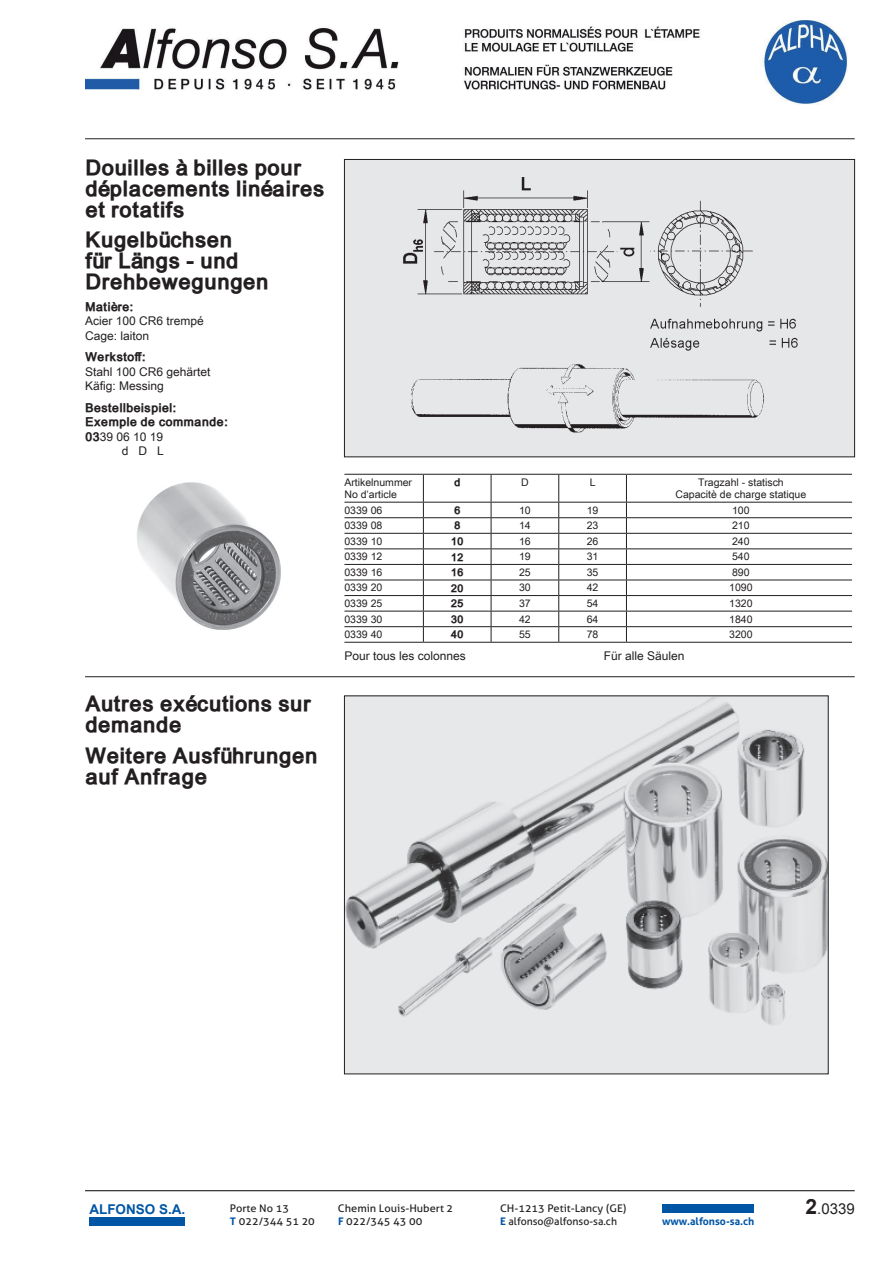
<style>
.page{position:relative;width:893px;height:1263px;background:#fff}
.page>*{position:absolute;margin:0;border:0;box-sizing:border-box;transform-origin:0 0}
.t1{font:700 21px/21px "Arial Unicode MS";color:#231f20}
.t2{font:15px "Arial";color:#231f20}
.t3{font:700 13.5px "Arial";color:#0155a5}
.t4{font:12px/14.4px "Arial Unicode MS";color:#231f20}
.t5{font:700 12px "Arial Unicode MS";color:#231f20}
.t6{font:10.5px/12.6px "Arial Unicode MS";color:#231f20}
.t7{font:10.5px "Aller";color:#231f20;scale:1.05 1}
.t8{font:10.5px "Aller";color:#231f20}
.t9{font:700 10.5px "Aller";color:#0155a5}
.t10{font:700 10.5px "Arial Unicode MS";color:#231f20}
.s1{font-weight:700}
.s2{font-weight:700;color:#0155a5}
.s3{font-weight:700;font-size:21px}
</style>
<div class="page">
<hr style="left:85px;top:138px;width:770px;height:1px;background:#231f20">
<hr style="left:85px;top:1190px;width:770px;height:1px;background:#231f20">
<img style="left:85px;top:20px;width:763px;height:84px">
<div style="left:89px;top:1217px;width:95px;height:9px;background:#0155a5"></div>
<div style="left:662px;top:1204px;width:92px;height:8px;background:#0155a5"></div>
<img style="left:137px;top:482px;width:144px;height:148px">
<img style="left:346px;top:161px;width:507px;height:294px">
<div style="left:344px;top:159px;width:511px;height:298px;border:1px solid #231f20"></div>
<svg style="left:344px;top:475px;width:508px;height:167px"></svg>
<hr style="left:344px;top:474px;width:79px;height:1px;background:#231f20">
<hr style="left:423px;top:474px;width:68px;height:1px;background:#231f20">
<hr style="left:491px;top:474px;width:68px;height:1px;background:#231f20">
<hr style="left:559px;top:474px;width:67px;height:1px;background:#231f20">
<hr style="left:626px;top:474px;width:226px;height:1px;background:#231f20">
<hr style="left:344px;top:502px;width:79px;height:1px;background:#231f20">
<hr style="left:423px;top:502px;width:68px;height:1px;background:#231f20">
<hr style="left:491px;top:502px;width:68px;height:1px;background:#231f20">
<hr style="left:559px;top:502px;width:67px;height:1px;background:#231f20">
<hr style="left:626px;top:502px;width:226px;height:1px;background:#231f20">
<hr style="left:344px;top:517px;width:79px;height:1px;background:#231f20">
<hr style="left:423px;top:517px;width:68px;height:1px;background:#231f20">
<hr style="left:491px;top:517px;width:68px;height:1px;background:#231f20">
<hr style="left:559px;top:517px;width:67px;height:1px;background:#231f20">
<hr style="left:626px;top:517px;width:226px;height:1px;background:#231f20">
<hr style="left:344px;top:533px;width:79px;height:1px;background:#231f20">
<hr style="left:423px;top:533px;width:68px;height:1px;background:#231f20">
<hr style="left:491px;top:533px;width:68px;height:1px;background:#231f20">
<hr style="left:559px;top:533px;width:67px;height:1px;background:#231f20">
<hr style="left:626px;top:533px;width:226px;height:1px;background:#231f20">
<hr style="left:344px;top:548px;width:79px;height:1px;background:#231f20">
<hr style="left:423px;top:548px;width:68px;height:1px;background:#231f20">
<hr style="left:491px;top:548px;width:68px;height:1px;background:#231f20">
<hr style="left:559px;top:548px;width:67px;height:1px;background:#231f20">
<hr style="left:626px;top:548px;width:226px;height:1px;background:#231f20">
<hr style="left:344px;top:564px;width:79px;height:1px;background:#231f20">
<hr style="left:423px;top:564px;width:68px;height:1px;background:#231f20">
<hr style="left:491px;top:564px;width:68px;height:1px;background:#231f20">
<hr style="left:559px;top:564px;width:67px;height:1px;background:#231f20">
<hr style="left:626px;top:564px;width:226px;height:1px;background:#231f20">
<hr style="left:344px;top:580px;width:79px;height:1px;background:#231f20">
<hr style="left:423px;top:580px;width:68px;height:1px;background:#231f20">
<hr style="left:491px;top:580px;width:68px;height:1px;background:#231f20">
<hr style="left:559px;top:580px;width:67px;height:1px;background:#231f20">
<hr style="left:626px;top:580px;width:226px;height:1px;background:#231f20">
<hr style="left:344px;top:595px;width:79px;height:1px;background:#231f20">
<hr style="left:423px;top:595px;width:68px;height:1px;background:#231f20">
<hr style="left:491px;top:595px;width:68px;height:1px;background:#231f20">
<hr style="left:559px;top:595px;width:67px;height:1px;background:#231f20">
<hr style="left:626px;top:595px;width:226px;height:1px;background:#231f20">
<hr style="left:344px;top:611px;width:79px;height:1px;background:#231f20">
<hr style="left:423px;top:611px;width:68px;height:1px;background:#231f20">
<hr style="left:491px;top:611px;width:68px;height:1px;background:#231f20">
<hr style="left:559px;top:611px;width:67px;height:1px;background:#231f20">
<hr style="left:626px;top:611px;width:226px;height:1px;background:#231f20">
<hr style="left:344px;top:626px;width:79px;height:1px;background:#231f20">
<hr style="left:423px;top:626px;width:68px;height:1px;background:#231f20">
<svg style="left:423px;top:475px;width:1px;height:167px"></svg>
<hr style="left:491px;top:626px;width:68px;height:1px;background:#231f20">
<svg style="left:491px;top:475px;width:1px;height:167px"></svg>
<hr style="left:559px;top:626px;width:67px;height:1px;background:#231f20">
<svg style="left:558px;top:475px;width:1px;height:167px"></svg>
<hr style="left:626px;top:626px;width:226px;height:1px;background:#231f20">
<svg style="left:626px;top:475px;width:1px;height:167px"></svg>
<hr style="left:344px;top:642px;width:79px;height:1px;background:#231f20">
<hr style="left:423px;top:642px;width:68px;height:1px;background:#231f20">
<hr style="left:491px;top:642px;width:68px;height:1px;background:#231f20">
<hr style="left:559px;top:642px;width:67px;height:1px;background:#231f20">
<hr style="left:626px;top:642px;width:226px;height:1px;background:#231f20">
<hr style="left:85px;top:676px;width:770px;height:1px;background:#231f20">
<img style="left:346px;top:698px;width:480px;height:374px">
<h1 class="t1" style="left:85px;top:157px;width:241px">Douilles à billes pour déplacements linéaires et rotatifs</h1>
<h1 class="t1" style="left:85px;top:230px;width:185px">Kugelbüchsen<br>für Längs - und<br>Drehbewegungen</h1>
<p class="t5" style="left:85px;top:300px;width:50px">Matière:</p>
<p class="t4" style="left:85px;top:313px;width:120px">Acier 100 CR6 trempé<br>Cage: laiton</p>
<p class="t5" style="left:85px;top:350px;width:62px">Werkstoff:</p>
<p class="t4" style="left:85px;top:364px;width:127px">Stahl 100 CR6 gehärtet<br>Käfig: Messing</p>
<p class="t5" style="left:85px;top:401px;width:93px">Bestellbeispiel:</p>
<p class="t5" style="left:85px;top:415px;width:144px">Exemple de commande:</p>
<p class="t4" style="left:85px;top:429px;width:80px"><span class="s1">03</span>39 06 10 19</p>
<p class="t4" style="left:122px;top:443px;width:44px">d D L</p>
<h1 class="t1" style="left:85px;top:694px;width:228px">Autres exécutions sur demande</h1>
<h1 class="t1" style="left:85px;top:745px;width:234px">Weitere Ausführungen auf Anfrage</h1>
<p class="t6" style="left:344px;top:475px;width:69px">Artikelnummer<br>No d‘article</p>
<p class="t10" style="left:454px;top:476px;width:8px">d</p>
<p class="t6" style="left:521px;top:475px;width:9px">D</p>
<p class="t6" style="left:590px;top:475px;width:7px">L</p>
<p class="t6" style="left:675px;top:475px;width:132px;text-align:center">Tragzahl - statisch<br>Capacitè de charge statique</p>
<p class="t6" style="left:344px;top:503px;width:39px">0339 06</p>
<p class="t10" style="left:454px;top:504px;width:8px">6</p>
<p class="t6" style="left:519px;top:503px;width:13px">10</p>
<p class="t6" style="left:587px;top:503px;width:13px">19</p>
<p class="t6" style="left:732px;top:503px;width:19px">100</p>
<p class="t6" style="left:344px;top:519px;width:39px">0339 08</p>
<p class="t10" style="left:454px;top:520px;width:8px">8</p>
<p class="t6" style="left:519px;top:519px;width:13px">14</p>
<p class="t6" style="left:587px;top:519px;width:13px">23</p>
<p class="t6" style="left:732px;top:519px;width:19px">210</p>
<p class="t6" style="left:344px;top:534px;width:39px">0339 10</p>
<p class="t10" style="left:451px;top:535px;width:14px">10</p>
<p class="t6" style="left:519px;top:534px;width:13px">16</p>
<p class="t6" style="left:587px;top:534px;width:13px">26</p>
<p class="t6" style="left:732px;top:534px;width:19px">240</p>
<p class="t6" style="left:344px;top:550px;width:39px">0339 12</p>
<p class="t10" style="left:451px;top:551px;width:14px">12</p>
<p class="t6" style="left:519px;top:550px;width:13px">19</p>
<p class="t6" style="left:587px;top:550px;width:13px">31</p>
<p class="t6" style="left:732px;top:550px;width:19px">540</p>
<p class="t6" style="left:344px;top:565px;width:39px">0339 16</p>
<p class="t10" style="left:451px;top:566px;width:14px">16</p>
<p class="t6" style="left:519px;top:565px;width:13px">25</p>
<p class="t6" style="left:587px;top:565px;width:13px">35</p>
<p class="t6" style="left:732px;top:565px;width:19px">890</p>
<p class="t6" style="left:344px;top:581px;width:39px">0339 20</p>
<p class="t10" style="left:451px;top:582px;width:14px">20</p>
<p class="t6" style="left:519px;top:581px;width:13px">30</p>
<p class="t6" style="left:587px;top:581px;width:13px">42</p>
<p class="t6" style="left:729px;top:581px;width:25px">1090</p>
<p class="t6" style="left:344px;top:596px;width:39px">0339 25</p>
<p class="t10" style="left:451px;top:597px;width:14px">25</p>
<p class="t6" style="left:519px;top:596px;width:13px">37</p>
<p class="t6" style="left:587px;top:596px;width:13px">54</p>
<p class="t6" style="left:729px;top:596px;width:25px">1320</p>
<p class="t6" style="left:344px;top:612px;width:39px">0339 30</p>
<p class="t10" style="left:451px;top:613px;width:14px">30</p>
<p class="t6" style="left:519px;top:612px;width:13px">42</p>
<p class="t6" style="left:587px;top:612px;width:13px">64</p>
<p class="t6" style="left:729px;top:612px;width:25px">1840</p>
<p class="t6" style="left:344px;top:628px;width:39px">0339 40</p>
<p class="t10" style="left:451px;top:628px;width:14px">40</p>
<p class="t6" style="left:519px;top:628px;width:13px">55</p>
<p class="t6" style="left:587px;top:628px;width:13px">78</p>
<p class="t6" style="left:729px;top:628px;width:25px">3200</p>
<p class="t4" style="left:344px;top:648px;width:123px">Pour tous les colonnes</p>
<p class="t4" style="left:604px;top:648px;width:82px">Für alle Säulen</p>
<p class="t3" style="left:89px;top:1201px;width:98px">ALFONSO S.A.</p>
<p class="t7" style="left:230px;top:1202px;width:58px">Porte No 13</p>
<p class="t7" style="left:338px;top:1202px;width:111px">Chemin Louis-Hubert 2</p>
<p class="t7" style="left:500px;top:1202px;width:122px">CH-1213 Petit-Lancy (GE)</p>
<p class="t7" style="left:230px;top:1215px;width:82px"><span class="s2">T</span> 022/344 51 20</p>
<p class="t7" style="left:338px;top:1215px;width:82px"><span class="s2">F</span> 022/345 43 00</p>
<p class="t8" style="left:500px;top:1215px;width:119px"><span class="s2">E</span> alfonso@alfonso-sa.ch</p>
<p class="t9" style="left:662px;top:1215px;width:94px">www.alfonso-sa.ch</p>
<h2 class="t2" style="left:805px;top:1199px;width:51px"><span class="s3">2</span>.0339</h2>
</div>
